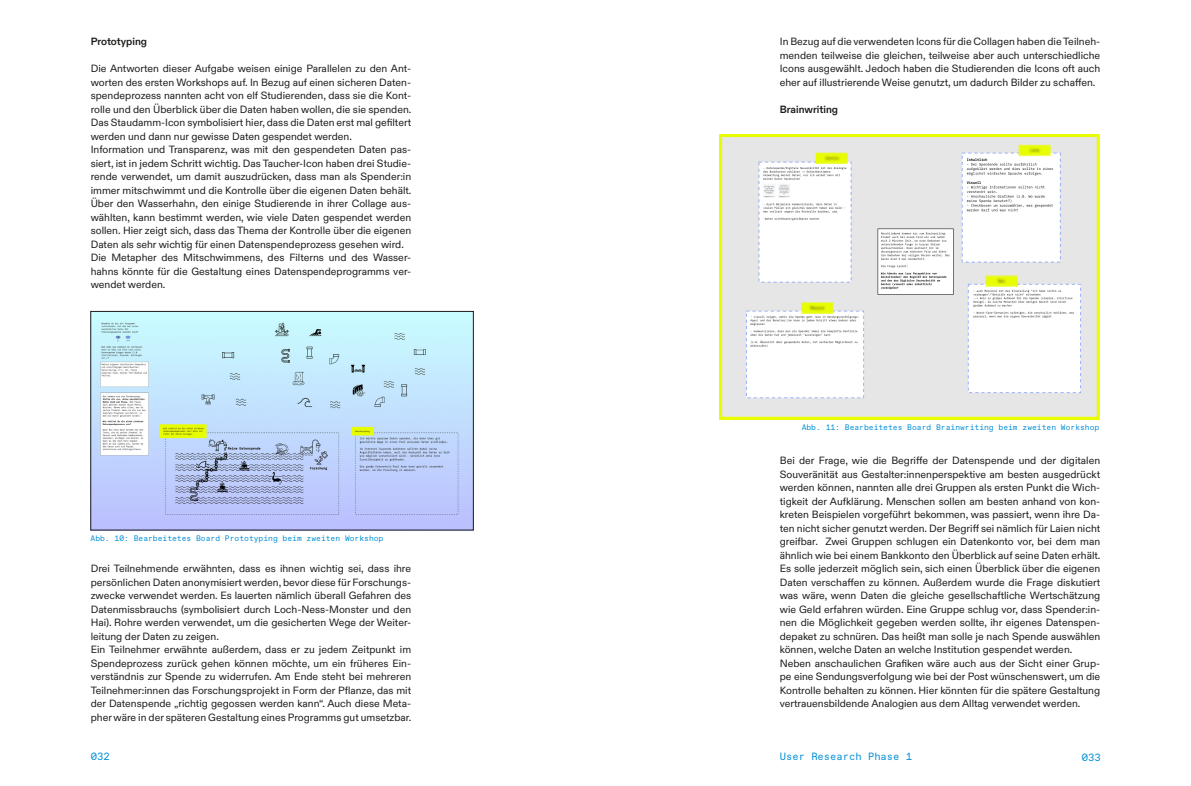
<style>
.page{position:relative;width:1191px;height:786px;background:#fff}
.page>*{position:absolute;margin:0;border:0;box-sizing:border-box;transform-origin:0 0}
.Fließtext{font:10.5px/13.5px "ABC Diatype Edu";color:#1d1d1b;text-align:justify}
.t1{font:10.5px "ABC Favorit Edu Mono";color:#0090d7}
.Fließtext-2{font:700 10.5px "ABC Diatype Edu";color:#1d1d1b}
.t2{font:8px "ABC Favorit Edu Mono";color:#0090d7}
</style>
<div class="page">
<img style="left:93px;top:313px;width:378px;height:215px">
<div style="left:91px;top:311px;width:382px;height:219px;border:1px solid #1d1d1b"></div>
<img style="left:719px;top:134px;width:380px;height:285px">
<p class="Fließtext-2" style="left:91px;top:33px;width:58px">Prototyping</p>
<p class="Fließtext" style="left:91px;top:61px;width:322px">Die Antworten dieser Aufgabe weisen einige Parallelen zu den Ant&shy;worten des ersten Workshops auf. In Bezug auf einen sicheren Daten&shy;spendeprozess nannten acht von elf Studierenden, dass sie die Kont&shy;rolle und den Überblick über die Daten haben wollen, die sie spenden.<br>Das Staudamm-Icon symbolisiert hier, dass die Daten erst mal gefiltert werden und dann nur gewisse Daten gespendet werden.</p>
<p class="Fließtext" style="left:91px;top:142px;width:322px">Information und Transparenz, was mit den gespendeten Daten pas&shy;siert, ist in jedem Schritt wichtig. Das Taucher-Icon haben drei Studie&shy;rende verwendet, um damit auszudrücken, dass man als Spender:in immer mitschwimmt und die Kontrolle über die eigenen Daten behält.<br>Über den Wasserhahn, den einige Studierende in ihrer Collage aus&shy;wählten, kann bestimmt werden, wie viele Daten gespendet werden sollen. Hier zeigt sich, dass das Thema der Kontrolle über die eigenen Daten als sehr wichtig für einen Datenspendeprozess gesehen wird.</p>
<p class="Fließtext" style="left:91px;top:250px;width:322px">Die Metapher des Mitschwimmens, des Filterns und des Wasser&shy;hahns könnte für die Gestaltung eines Datenspendeprogramms ver&shy;wendet werden.</p>
<p class="t2" style="left:91px;top:533px;width:294px">Abb. 10: Bearbeitetes Board Prototyping beim zweiten Workshop</p>
<p class="Fließtext" style="left:91px;top:560px;width:322px">Drei Teilnehmende erwähnten, dass es ihnen wichtig sei, dass ihre persönlichen Daten anonymisiert werden, bevor diese für Forschungs&shy;zwecke verwendet werden. Es lauerten nämlich überall Gefahren des Datenmissbrauchs (symbolisiert durch Loch-Ness-Monster und den Hai). Rohre werden verwendet, um die gesicherten Wege der Weiter&shy;leitung der Daten zu zeigen.</p>
<p class="Fließtext" style="left:91px;top:641px;width:322px">Ein Teilnehmer erwähnte außerdem, dass er zu jedem Zeitpunkt im Spendeprozess zurück gehen können möchte, um ein früheres Ein&shy;verständnis zur Spende zu widerrufen. Am Ende steht bei mehreren Teilnehmer:innen das Forschungsprojekt in Form der Pflanze, das mit der Datenspende „richtig gegossen werden kann“. Auch diese Meta&shy;pher wäre in der späteren Gestaltung eines Programms gut umsetzbar.</p>
<p class="Fließtext" style="left:780px;top:34px;width:322px">In Bezug auf die verwendeten Icons für die Collagen haben die Teilneh&shy;menden teilweise die gleichen, teilweise aber auch unterschiedliche Icons ausgewählt. Jedoch haben die Studierenden die Icons oft auch eher auf illustrierende Weise genutzt, um dadurch Bilder zu schaffen.</p>
<p class="Fließtext-2" style="left:780px;top:101px;width:60px">Brainwriting</p>
<p class="t2" style="left:801px;top:423px;width:299px">Abb. 11: Bearbeitetes Board Brainwriting beim zweiten Workshop</p>
<p class="Fließtext" style="left:780px;top:453px;width:322px">Bei der Frage, wie die Begriffe der Datenspende und der digitalen Souveränität aus Gestalter:innenperspektive am besten ausgedrückt werden können, nannten alle drei Gruppen als ersten Punkt die Wich&shy;tigkeit der Aufklärung. Menschen sollen am besten anhand von kon&shy;kreten Beispielen vorgeführt bekommen, was passiert, wenn ihre Da&shy;ten nicht sicher genutzt werden. Der Begriff sei nämlich für Laien nicht greifbar. Zwei Gruppen schlugen ein Datenkonto vor, bei dem man ähnlich wie bei einem Bankkonto den Überblick auf seine Daten erhält.<br>Es solle jederzeit möglich sein, sich einen Überblick über die eigenen Daten verschaffen zu können. Außerdem wurde die Frage diskutiert was wäre, wenn Daten die gleiche gesellschaftliche Wertschätzung wie Geld erfahren würden. Eine Gruppe schlug vor, dass Spender:in&shy;nen die Möglichkeit gegeben werden sollte, ihr eigenes Datenspen&shy;depaket zu schnüren. Das heißt man solle je nach Spende auswählen können, welche Daten an welche Institution gespendet werden.</p>
<p class="Fließtext" style="left:780px;top:655px;width:322px">Neben anschaulichen Grafiken wäre auch aus der Sicht einer Grup&shy;pe eine Sendungsverfolgung wie bei der Post wünschenswert, um die Kontrolle behalten zu können. Hier könnten für die spätere Gestaltung vertrauensbildende Analogien aus dem Alltag verwendet werden.</p>
<p class="t1" style="left:91px;top:749px;width:20px">032</p>
<p class="t1" style="left:1081px;top:750px;width:20px">033</p>
<p class="t1" style="left:780px;top:749px;width:134px">User Research Phase 1</p>
</div>
